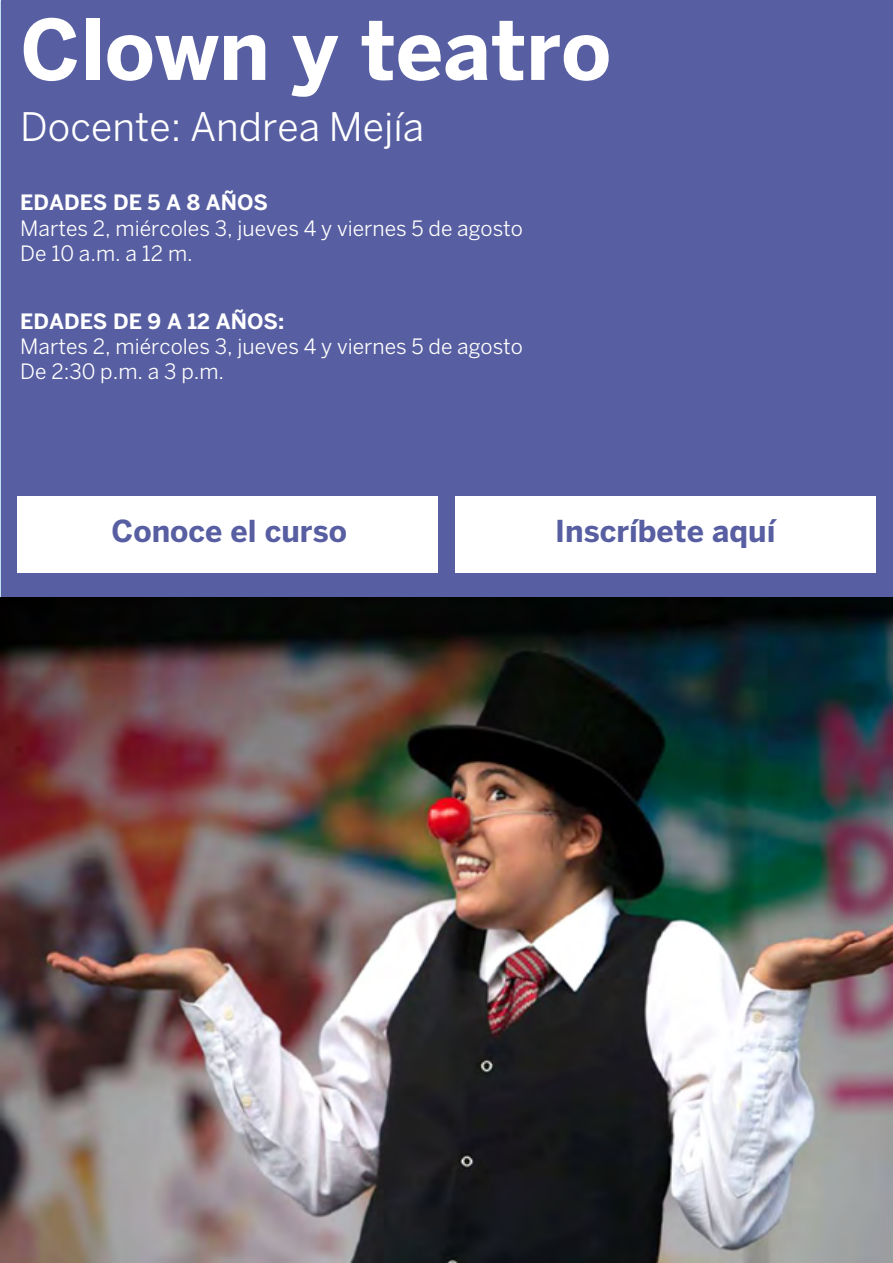
<style>
.page{position:relative;width:893px;height:1263px;background:#fff}
.page>*{position:absolute;margin:0;border:0;box-sizing:border-box;transform-origin:0 0}
.t1{font:700 82.5px "Benton Sans FB";color:#fff}
.t2{font:39px "Benton Sans FB";color:#fff}
.t3{font:700 30px "Benton Sans FB";color:#575ea1}
.t4{font:21px/25.2px "Benton Sans FB";color:#fff}
.t5{font:700 21px "Benton Sans FB";color:#fff}
</style>
<div class="page">
<div style="left:1px;top:0;width:892px;height:597px;background:#575ea1"></div>
<img style="left:0;top:597px;width:893px;height:666px">
<div style="left:455px;top:496px;width:421px;height:76px;background:#fff"></div>
<div style="left:17px;top:496px;width:421px;height:77px;background:#fff"></div>
<h1 class="t1" style="left:20px;top:1px;width:592px">Clown y teatro</h1>
<h2 class="t2" style="left:20px;top:104px;width:405px">Docente: Andrea Mejía</h2>
<p class="t5" style="left:20px;top:190px;width:249px">EDADES DE 5 A 8 AÑOS</p>
<p class="t4" style="left:20px;top:215px;width:504px">Martes 2, miércoles 3, jueves 4 y viernes 5 de agosto<br>De 10 a.m. a 12 m.</p>
<p class="t5" style="left:20px;top:309px;width:265px">EDADES DE 9 A 12 AÑOS:</p>
<p class="t4" style="left:20px;top:334px;width:504px">Martes 2, miércoles 3, jueves 4 y viernes 5 de agosto<br>De 2:30 p.m. a 3 p.m.</p>
<h3 class="t3" style="left:112px;top:513px;width:237px">Conoce el curso</h3>
<h3 class="t3" style="left:555px;top:513px;width:222px">Inscríbete aquí</h3>
</div>
